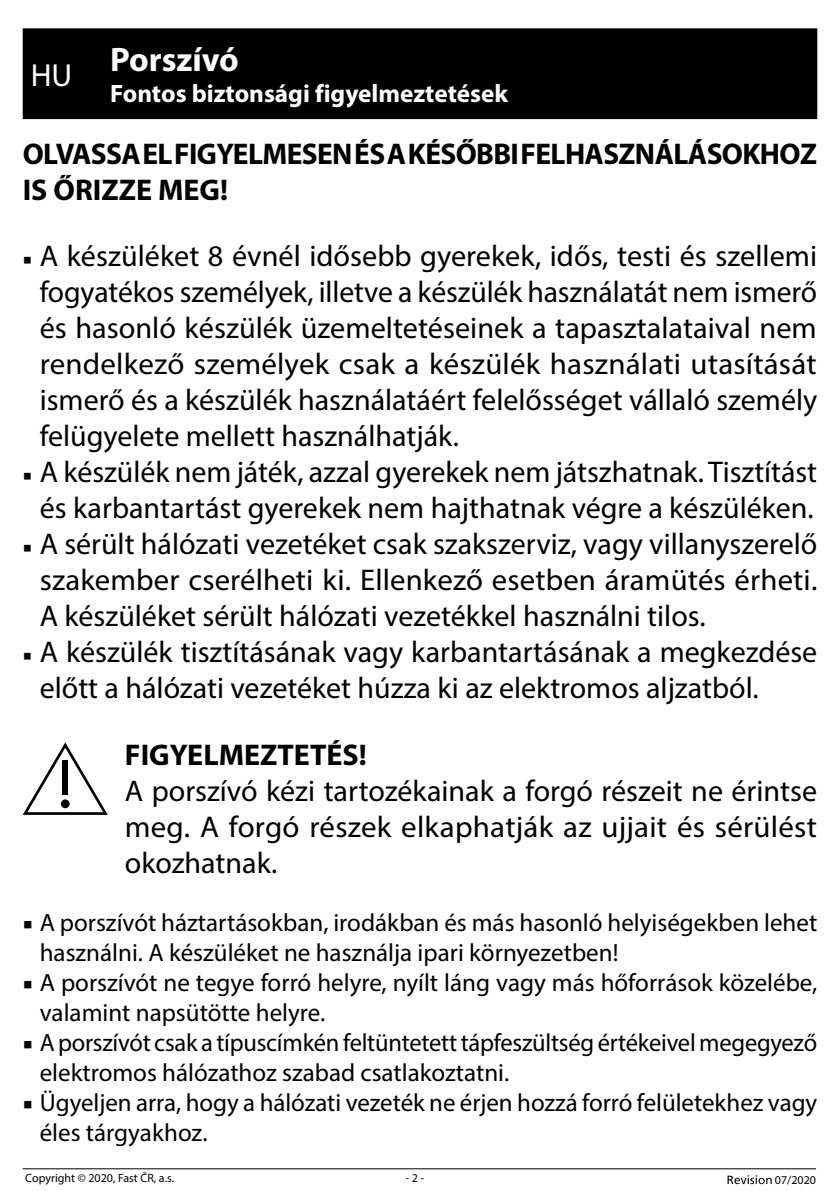
<style>
.page{position:relative;width:840px;height:1191px;background:#fff}
.page>*{position:absolute;margin:0;border:0;box-sizing:border-box;transform-origin:0 0}
.t1{font:700 34px "Myriad Pro";color:#fff}
.t2{font:30px/36px "Myriad Pro";color:#000;text-align:justify}
.t3{font:700 30px/36px "Myriad Pro";letter-spacing:-.02em;color:#000}
.t4{font:700 30px "Myriad Pro";color:#000}
.t5{font:700 25.2px "Myriad Pro";color:#fff}
.t6{font:25px/30px "Myriad Pro";color:#000}
.t7{font:12px "Myriad Pro";color:#000}
.s1{font-family:"Minion Pro";font-size:23px}
.s2{font-family:"Minion Pro"}
</style>
<div class="page">
<hr style="left:23px;top:1168px;width:792px;height:1px;background:#000">
<svg style="left:727px;top:1175px;width:44px;height:9px"></svg>
<div style="left:23px;top:28px;width:793px;height:91px;background:#000"></div>
<svg style="left:23px;top:742px;width:85px;height:73px"></svg>
<div style="left:62px;top:760px;width:6px;height:35px;background:#000"></div>
<div style="left:61px;top:799px;width:9px;height:9px;background:#000;border-radius:50%"></div>
<p class="t1" style="left:31px;top:37px;width:209px"><sub>HU</sub> Porszívó</p>
<p class="t5" style="left:110px;top:77px;width:399px">Fontos biztonsági figyelmeztetések</p>
<p class="t3" style="left:23px;top:135px;width:795px">OLVASSA EL FIGYELMESEN ÉS A KÉSŐBBI FELHASZNÁLÁSOKHOZ<br>IS ŐRIZZE MEG!</p>
<p class="t2" style="left:40px;top:238px;width:778px;text-indent:-17px"><span class="s1">■</span> A készüléket 8 évnél idősebb gyerekek, idős, testi és szellemi fogyatékos személyek, illetve a készülék használatát nem ismerő és hasonló készülék üzemeltetéseinek a tapasztalataival nem rendelkező személyek csak a készülék használati utasítását ismerő és a készülék használatáért felelősséget vállaló személy felügyelete mellett használhatják.</p>
<p class="t2" style="left:23px;top:454px;width:795px;text-align:center"><span class="s1">■</span> A készülék nem játék, azzal gyerekek nem játszhatnak. Tisztítást és karbantartást gyerekek nem hajthatnak végre a készüléken.</p>
<p class="t2" style="left:40px;top:526px;width:778px;text-indent:-17px"><span class="s1">■</span> A sérült hálózati vezetéket csak szakszerviz, vagy villanyszerelő szakember cserélheti ki. Ellenkező esetben áramütés érheti.<br>A készüléket sérült hálózati vezetékkel használni tilos.</p>
<p class="t2" style="left:40px;top:634px;width:778px;text-indent:-17px"><span class="s1">■</span> A készülék tisztításának vagy karbantartásának a megkezdése előtt a hálózati vezetéket húzza ki az elektromos aljzatból.</p>
<p class="t4" style="left:125px;top:735px;width:243px">FIGYELMEZTETÉS!</p>
<p class="t2" style="left:125px;top:772px;width:693px">A porszívó kézi tartozékainak a forgó részeit ne érintse meg. A forgó részek elkaphatják az ujjait és sérülést okozhatnak.</p>
<p class="t6" style="left:40px;top:907px;width:778px;text-indent:-17px"><span class="s2">■</span> A porszívót háztartásokban, irodákban és más hasonló helyiségekben lehet használni. A készüléket ne használja ipari környezetben!</p>
<p class="t6" style="left:40px;top:967px;width:778px;text-indent:-17px"><span class="s2">■</span> A porszívót ne tegye forró helyre, nyílt láng vagy más hőforrások közelébe, valamint napsütötte helyre.</p>
<p class="t6" style="left:40px;top:1027px;width:778px;text-indent:-17px"><span class="s2">■</span> A porszívót csak a típuscímkén feltüntetett tápfeszültség értékeivel megegyező elektromos hálózathoz szabad csatlakoztatni.</p>
<p class="t6" style="left:40px;top:1087px;width:778px;text-indent:-17px"><span class="s2">■</span> Ügyeljen arra, hogy a hálózati vezeték ne érjen hozzá forró felületekhez vagy éles tárgyakhoz.</p>
<p class="t7" style="left:25px;top:1170px;width:150px">Copyright © 2020, Fast ČR, a.s.</p>
<p class="t7" style="left:405px;top:1170px;width:20px">- 2 -</p>
<p class="t7" style="left:774px;top:1172px;width:43px">07/2020</p>
</div>
